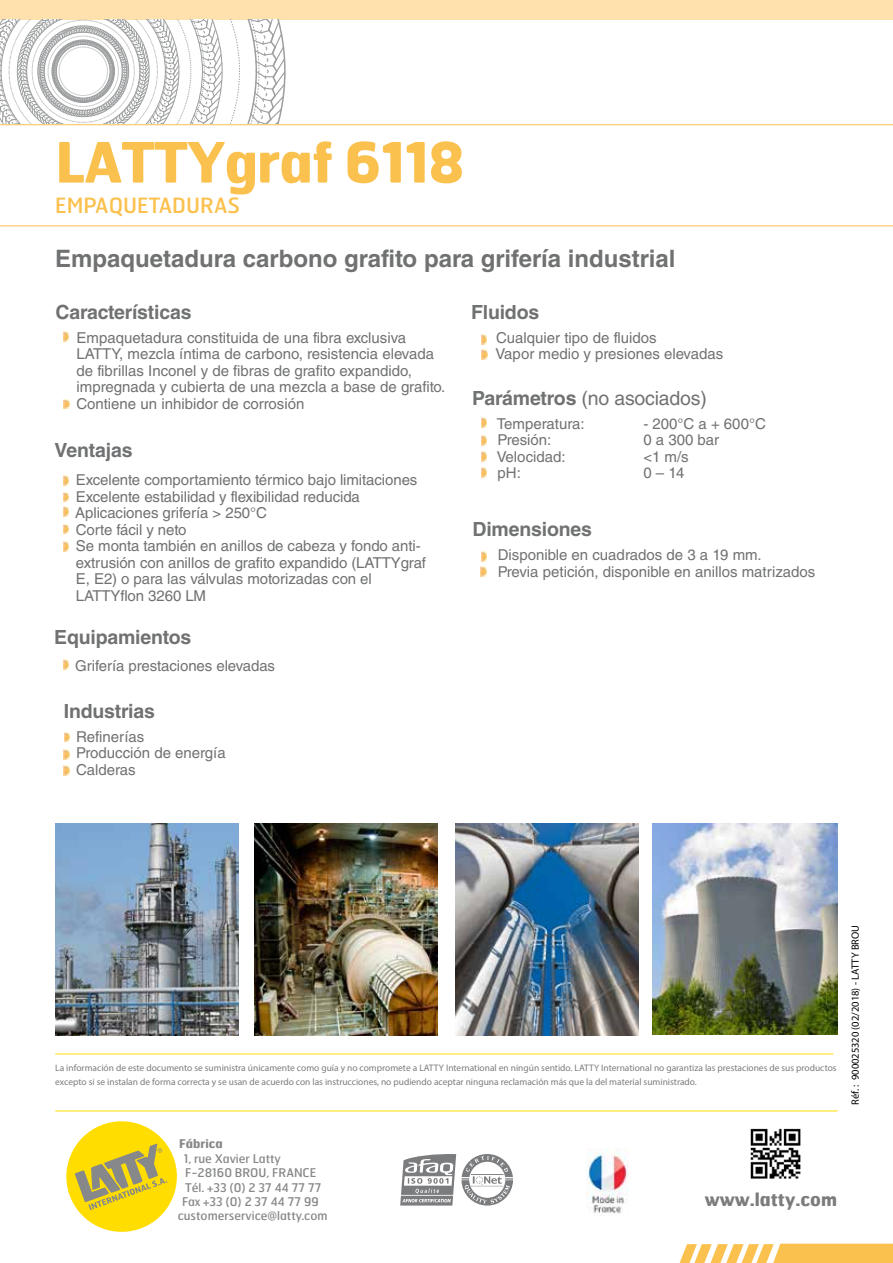
<style>
.page{position:relative;width:893px;height:1263px;background:#fff}
.page>*{position:absolute;margin:0;border:0;box-sizing:border-box;transform-origin:0 0}
.t1{font:700 55.5px "Hermes";letter-spacing:-.02em;color:#fbc14e}
.t2{font:700 24px "Helvetica LT Std";color:#707172}
.t3{font:21px "Hermes";color:#fbc14e}
.t4{font:700 19.5px "Helvetica LT Std";letter-spacing:-.01em;color:#707172}
.t5{font:19.5px "Helvetica LT Std";letter-spacing:-.01em;color:#707172}
.t6{font:700 18px "Hermes";color:#7b7c7e}
.t7{font:15px/16.5px "Helvetica LT Std";color:#707172}
.t8{font:12px "Hermes";color:#87888a}
.t9{font:700 12px "Hermes";color:#87888a}
.t10{font:10.5px "Myriad Pro";color:#000}
.t11{font:9.45px/13.5px "Myriad Pro";color:#7b7c7e}
.s1{font-weight:700}
</style>
<div class="page">
<img style="left:455px;top:824px;width:183px;height:212px">
<div style="left:0;top:0;width:893px;height:20px;background:#fee1ad"></div>
<svg style="left:0;top:20px;width:286px;height:104px"></svg>
<svg style="left:0;top:124px;width:893px;height:102px"></svg>
<svg style="left:680px;top:1243px;width:213px;height:20px"></svg>
<svg style="left:400px;top:1154px;width:113px;height:51px"></svg>
<svg style="left:66px;top:1121px;width:111px;height:111px"></svg>
<hr style="left:55px;top:1110px;width:783px;height:1px;background:#fd0">
<hr style="left:55px;top:1053px;width:778px;height:1px;background:#fd0">
<img style="left:750px;top:1128px;width:51px;height:51px">
<img style="left:55px;top:824px;width:183px;height:212px">
<img style="left:653px;top:824px;width:185px;height:210px">
<img style="left:255px;top:824px;width:182px;height:212px">
<svg style="left:64px;top:732px;width:5px;height:10px"></svg>
<svg style="left:64px;top:749px;width:5px;height:10px"></svg>
<svg style="left:64px;top:765px;width:5px;height:10px"></svg>
<svg style="left:482px;top:418px;width:5px;height:10px"></svg>
<svg style="left:482px;top:435px;width:5px;height:10px"></svg>
<svg style="left:482px;top:468px;width:5px;height:10px"></svg>
<svg style="left:482px;top:451px;width:5px;height:10px"></svg>
<svg style="left:64px;top:332px;width:5px;height:9px"></svg>
<svg style="left:64px;top:659px;width:5px;height:10px"></svg>
<svg style="left:63px;top:476px;width:6px;height:9px"></svg>
<svg style="left:63px;top:492px;width:5px;height:25px"></svg>
<svg style="left:63px;top:524px;width:5px;height:10px"></svg>
<svg style="left:482px;top:334px;width:5px;height:10px"></svg>
<svg style="left:481px;top:552px;width:5px;height:24px"></svg>
<svg style="left:64px;top:399px;width:5px;height:10px"></svg>
<svg style="left:482px;top:350px;width:5px;height:10px"></svg>
<svg style="left:64px;top:541px;width:5px;height:10px"></svg>
<img style="left:586px;top:1148px;width:43px;height:66px">
<h1 class="t1" style="left:55px;top:126px;width:411px">LATTYgraf 6118</h1>
<h3 class="t3" style="left:55px;top:193px;width:186px">EMPAQUETADURAS</h3>
<h2 class="t2" style="left:55px;top:244px;width:622px">Empaquetadura carbono grafito para grifería industrial</h2>
<h3 class="t4" style="left:55px;top:300px;width:138px">Características</h3>
<p class="t7" style="left:77px;top:329px;width:370px">Empaquetadura constituida de una fibra exclusiva LATTY, mezcla íntima de carbono, resistencia elevada de fibrillas Inconel y de fibras de grafito expandido, impregnada y cubierta de una mezcla a base de grafito.<br>Contiene un inhibidor de corrosión</p>
<h3 class="t4" style="left:471px;top:300px;width:70px">Fluidos</h3>
<p class="t7" style="left:495px;top:329px;width:229px">Cualquier tipo de fluidos<br>Vapor medio y presiones elevadas</p>
<h3 class="t5" style="left:472px;top:386px;width:236px"><span class="s1">Parámetros</span> (no asociados)</h3>
<p class="t7" style="left:497px;top:415px;width:89px">Temperatura:</p>
<p class="t7" style="left:643px;top:415px;width:124px">- 200°C a + 600°C</p>
<p class="t7" style="left:498px;top:432px;width:55px">Presión:</p>
<p class="t7" style="left:643px;top:432px;width:77px">0 a 300 bar</p>
<p class="t7" style="left:497px;top:448px;width:70px">Velocidad:</p>
<p class="t7" style="left:643px;top:448px;width:47px">&lt;1 m/s</p>
<p class="t7" style="left:498px;top:465px;width:25px">pH:</p>
<p class="t7" style="left:643px;top:465px;width:43px">0 – 14</p>
<h3 class="t4" style="left:55px;top:438px;width:79px">Ventajas</h3>
<p class="t7" style="left:75px;top:472px;width:352px">Excelente comportamiento térmico bajo limitaciones Excelente estabilidad y flexibilidad reducida Aplicaciones grifería &gt; 250°C<br>Corte fácil y neto<br>Se monta también en anillos de cabeza y fondo anti&shy;extrusión con anillos de grafito expandido (LATTYgraf E, E2) o para las válvulas motorizadas con el LATTYflon 3260 LM</p>
<h3 class="t4" style="left:472px;top:518px;width:121px">Dimensiones</h3>
<p class="t7" style="left:498px;top:547px;width:319px">Disponible en cuadrados de 3 a 19 mm.<br>Previa petición, disponible en anillos matrizados</p>
<h3 class="t4" style="left:54px;top:625px;width:139px">Equipamientos</h3>
<p class="t7" style="left:75px;top:657px;width:201px">Grifería prestaciones elevadas</p>
<h3 class="t4" style="left:64px;top:699px;width:93px">Industrias</h3>
<p class="t7" style="left:76px;top:728px;width:151px">Refinerías<br>Producción de energía<br>Calderas</p>
<p class="t11" style="left:55px;top:1061px;width:783px">La información de este documento se suministra únicamente como guía y no compromete a LATTY International en ningún sentido. LATTY International no garantiza las prestaciones de sus productos excepto si se instalan de forma correcta y se usan de acuerdo con las instrucciones, no pudiendo aceptar ninguna reclamación más que la del material suministrado.</p>
<p class="t9" style="left:179px;top:1136px;width:45px">Fábrica</p>
<p class="t8" style="left:184px;top:1151px;width:99px">1, rue Xavier Latty</p>
<p class="t8" style="left:185px;top:1165px;width:133px">F-28160 BROU, FRANCE</p>
<p class="t8" style="left:185px;top:1180px;width:138px">Tél. +33 (0) 2 37 44 77 77</p>
<p class="t8" style="left:182px;top:1194px;width:138px">Fax +33 (0) 2 37 44 77 99</p>
<p class="t8" style="left:178px;top:1209px;width:151px">customerservice@latty.com</p>
<p class="t6" style="left:705px;top:1187px;width:134px">www.latty.com</p>
<p class="t10" style="left:849px;top:1105px;width:181px;rotate:-90deg">Réf. : 900025320 (02/2018) - LATTY BROU</p>
</div>
